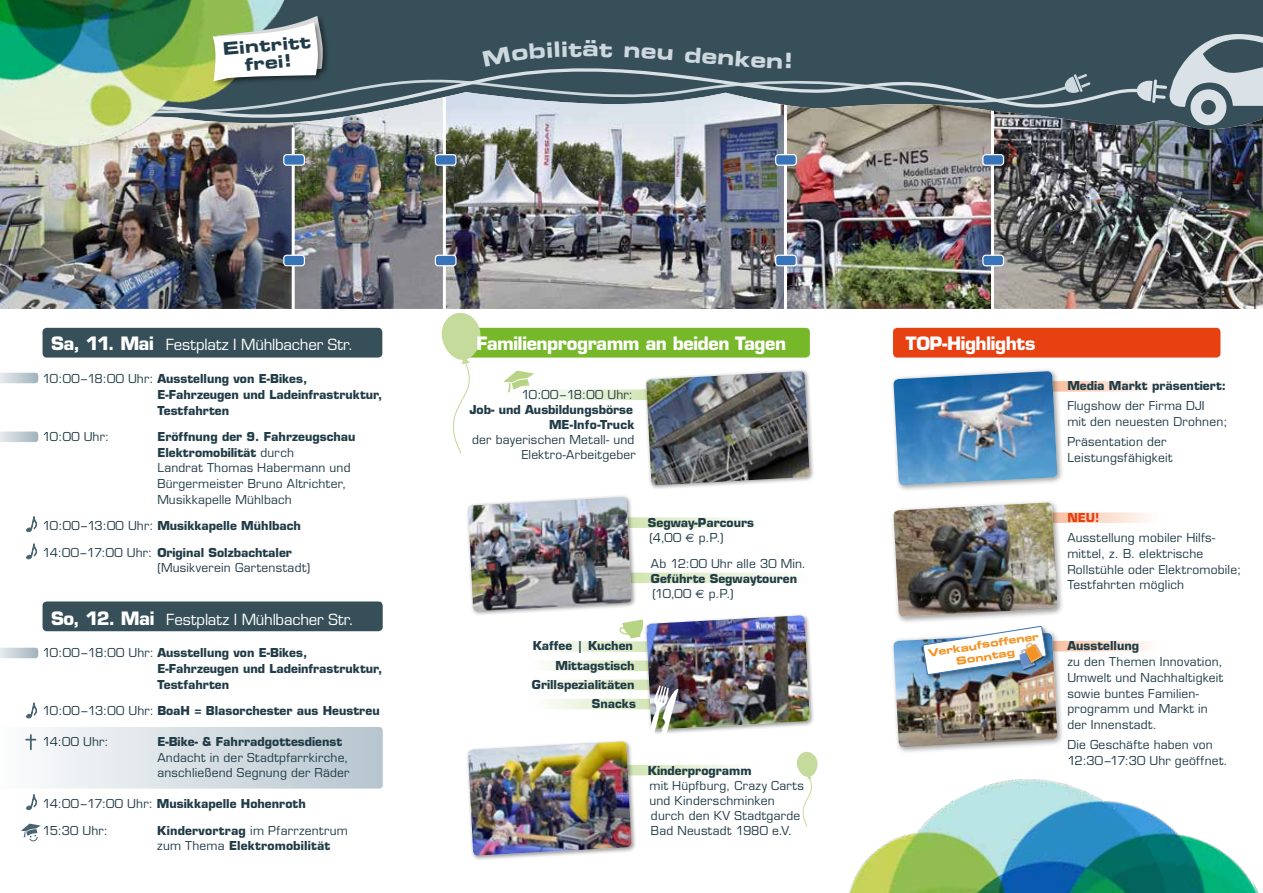
<style>
.page{position:relative;width:1263px;height:893px;background:#fff}
.page>*{position:absolute;margin:0;border:0;box-sizing:border-box;transform-origin:0 0}
.t1{font:21.15px "Eurostile Bold Extended Two";color:#ced8df}
.t2{font:700 18px "Eurostile";letter-spacing:-.025em;color:#fff}
.t3{font:17.4px/17.4px "Eurostile Bold Extended Two";color:#213c47;text-align:center}
.t4{font:15px "Eurostile";letter-spacing:-.01em;color:#fff}
.t5{font:12px/15.8px "Eurostile";letter-spacing:.015em;color:#213c47}
.t6{font:700 12px/15.8px "Eurostile";color:#213c47}
.t7{font:700 12px "Eurostile";color:#e74011}
.t8{font:10.35px/12.3px "Eurostile Bold Extended Two";color:#f39325;text-align:center}
.s1{font-weight:700;font-size:18px}
.s2{font-weight:400}
.s3{font-weight:700}
.s4{font-family:"Euro Sans";font-weight:400}
</style>
<div class="page">
<div style="left:0;top:0;width:1263px;height:157px;background:#374f59"></div>
<svg style="left:1048px;top:381px;width:111px;height:11px"></svg>
<svg style="left:1046px;top:512px;width:113px;height:11px"></svg>
<svg style="left:1046px;top:641px;width:113px;height:10px"></svg>
<div style="left:43px;top:601px;width:340px;height:30px;background:#374f59;border-radius:4px"></div>
<img style="left:849px;top:779px;width:410px;height:114px">
<img style="left:446px;top:108px;width:781px;height:201px">
<img style="left:787px;top:131px;width:204px;height:178px">
<img style="left:0;top:131px;width:292px;height:178px">
<img style="left:295px;top:131px;width:148px;height:178px">
<img style="left:994px;top:111px;width:269px;height:198px">
<hr style="left:292px;top:127px;width:3px;height:182px;background:#fff">
<hr style="left:784px;top:92px;width:3px;height:217px;background:#fff">
<hr style="left:443px;top:92px;width:3px;height:217px;background:#fff">
<hr style="left:991px;top:97px;width:3px;height:212px;background:#fff">
<div style="left:284px;top:155px;width:20px;height:10px;background:#3974b9;border-radius:3px"></div>
<div style="left:283px;top:154px;width:22px;height:12px;border:1px solid #fff;border-radius:3px"></div>
<div style="left:776px;top:155px;width:20px;height:10px;background:#3974b9;border-radius:3px"></div>
<div style="left:775px;top:154px;width:22px;height:12px;border:1px solid #fff;border-radius:3px"></div>
<div style="left:435px;top:155px;width:21px;height:10px;background:#3974b9;border-radius:3px"></div>
<div style="left:435px;top:154px;width:22px;height:12px;border:1px solid #fff;border-radius:3px"></div>
<div style="left:983px;top:155px;width:20px;height:10px;background:#3974b9;border-radius:3px"></div>
<div style="left:982px;top:154px;width:22px;height:12px;border:1px solid #fff;border-radius:3px"></div>
<div style="left:284px;top:255px;width:20px;height:11px;background:#3974b9;border-radius:3px"></div>
<div style="left:283px;top:255px;width:22px;height:11px;border:1px solid #fff;border-radius:3px"></div>
<div style="left:776px;top:255px;width:20px;height:11px;background:#3974b9;border-radius:3px"></div>
<div style="left:775px;top:255px;width:22px;height:11px;border:1px solid #fff;border-radius:3px"></div>
<div style="left:435px;top:255px;width:21px;height:11px;background:#3974b9;border-radius:3px"></div>
<div style="left:435px;top:255px;width:22px;height:11px;border:1px solid #fff;border-radius:3px"></div>
<div style="left:983px;top:255px;width:20px;height:11px;background:#3974b9;border-radius:3px"></div>
<div style="left:982px;top:255px;width:22px;height:11px;border:1px solid #fff;border-radius:3px"></div>
<div style="left:468px;top:328px;width:342px;height:30px;background:#76b82a;border-radius:4px"></div>
<div style="left:43px;top:328px;width:339px;height:30px;background:#374f59;border-radius:4px"></div>
<div style="left:893px;top:328px;width:327px;height:30px;background:#e74011;border-radius:4px"></div>
<div style="left:890px;top:368px;width:174px;height:124px;background:#000;opacity:.4"></div>
<img style="left:893px;top:371px;width:164px;height:114px">
<div style="left:890px;top:499px;width:174px;height:125px;background:#000;opacity:.4"></div>
<img style="left:893px;top:503px;width:164px;height:114px">
<div style="left:890px;top:629px;width:174px;height:125px;background:#000;opacity:.4"></div>
<svg style="left:0;top:373px;width:38px;height:10px"></svg>
<svg style="left:519px;top:389px;width:137px;height:11px"></svg>
<svg style="left:0;top:431px;width:38px;height:11px"></svg>
<svg style="left:26px;top:516px;width:11px;height:16px"></svg>
<svg style="left:0;top:648px;width:38px;height:10px"></svg>
<div style="left:466px;top:495px;width:170px;height:122px;background:#000;opacity:.4"></div>
<div style="left:466px;top:739px;width:170px;height:122px;background:#000;opacity:.4"></div>
<svg style="left:503px;top:371px;width:31px;height:23px"></svg>
<div style="left:1190px;top:89px;width:36px;height:36px;border:11px solid #dae2e7;border-radius:50%"></div>
<svg style="left:1143px;top:34px;width:120px;height:74px"></svg>
<svg style="left:284px;top:68px;width:859px;height:63px"></svg>
<svg style="left:1063px;top:74px;width:27px;height:20px"></svg>
<img style="left:0;top:0;width:284px;height:193px">
<div style="left:215px;top:15px;width:115px;height:72px;background:#000;opacity:.4"></div>
<div style="left:211px;top:21px;width:114px;height:67px;background:#000;opacity:.4"></div>
<svg style="left:213px;top:16px;width:111px;height:65px;background:#ced6cb"></svg>
<svg style="left:26px;top:543px;width:11px;height:16px"></svg>
<svg style="left:26px;top:702px;width:11px;height:17px"></svg>
<svg style="left:25px;top:727px;width:358px;height:83px"></svg>
<svg style="left:441px;top:312px;width:41px;height:142px"></svg>
<div style="left:644px;top:369px;width:171px;height:122px;background:#000;opacity:.4"></div>
<img style="left:646px;top:371px;width:164px;height:115px">
<img style="left:893px;top:626px;width:164px;height:121px">
<svg style="left:21px;top:824px;width:20px;height:17px"></svg>
<img style="left:468px;top:497px;width:350px;height:359px">
<svg style="left:685px;top:68px;width:106px;height:1px"></svg>
<h3 class="t3" style="left:222px;top:40px;width:90px;rotate:-5deg">Eintritt frei!</h3>
<h1 class="t1" style="left:568px;top:34px;width:16px">t</h1>
<p class="t4" style="left:51px;top:336px;width:304px"><span class="s1">Sa, 11. Mai</span> Festplatz I Mühlbacher Str.</p>
<p class="t6" style="left:157px;top:371px;width:226px;text-indent:-115px"><span class="s2">10:00 –18:00 Uhr:</span> Ausstellung von E-Bikes,<br>E-Fahrzeugen und Ladeinfrastruktur,<br>Testfahrten</p>
<p class="t5" style="left:43px;top:429px;width:68px">10:00 Uhr:</p>
<p class="t5" style="left:157px;top:429px;width:200px"><span class="s3">Eröffnung der 9. Fahrzeugschau<br>Elektromobilität</span> durch<br>Landrat Thomas Habermann und<br>Bürgermeister Bruno Altrichter,<br>Musikkapelle Mühlbach</p>
<p class="t6" style="left:43px;top:513px;width:260px;line-height:26.4px"><span class="s2">10:00 –13:00 Uhr:</span> Musikkapelle Mühlbach<br><span class="s2">14:00 –17:00 Uhr:</span> Original Solzbachtaler</p>
<p class="t5" style="left:157px;top:560px;width:154px">(Musikverein Gartenstadt)</p>
<p class="t4" style="left:51px;top:610px;width:304px"><span class="s1">So, 12. Mai</span> Festplatz I Mühlbacher Str.</p>
<p class="t6" style="left:157px;top:645px;width:226px;text-indent:-115px"><span class="s2">10:00 –18:00 Uhr:</span> Ausstellung von E-Bikes,<br>E-Fahrzeugen und Ladeinfrastruktur,<br>Testfahrten</p>
<p class="t6" style="left:43px;top:703px;width:339px"><span class="s2">10:00 –13:00 Uhr:</span> BoaH = Blasorchester aus Heustreu</p>
<p class="t5" style="left:43px;top:734px;width:68px">14:00 Uhr:</p>
<p class="t6" style="left:157px;top:734px;width:186px">E-Bike- &amp; Fahrradgottesdienst</p>
<p class="t5" style="left:157px;top:749px;width:194px">Andacht in der Stadtpfarrkirche, anschließend Segnung der Räder</p>
<p class="t5" style="left:43px;top:791px;width:265px;line-height:26.4px">14:00 –17:00 Uhr: <span class="s3">Musikkapelle Hohenroth<br></span>15:30 Uhr:</p>
<p class="t6" style="left:157px;top:822px;width:192px">Kindervortrag <span class="s2">im Pfarrzentrum zum Thema</span> Elektromobilität</p>
<h2 class="t2" style="left:476px;top:333px;width:311px">Familienprogramm an beiden Tagen</h2>
<p class="t5" style="left:521px;top:387px;width:113px">10:00 –18:00 Uhr:</p>
<p class="t6" style="left:469px;top:402px;width:167px;line-height:15px;text-align:right">Job- und Ausbildungsbörse<br>ME-Info-Truck</p>
<p class="t5" style="left:472px;top:432px;width:165px;line-height:15px;text-align:right">der bayerischen Metall- und<br>Elektro-Arbeitgeber</p>
<p class="t6" style="left:648px;top:515px;width:108px;line-height:15px">Segway-Parcours <span class="s2">(4,00</span> <span class="s4">€</span> <span class="s2">p.P.)</span></p>
<p class="t5" style="left:651px;top:556px;width:157px">Ab 12:00 Uhr alle 30 Min.</p>
<p class="t6" style="left:651px;top:571px;width:148px;line-height:15px">Geführte Segwaytouren <span class="s2">(10,00</span> <span class="s4">€</span> <span class="s2">p.P.)</span></p>
<p class="t6" style="left:532px;top:636px;width:106px;line-height:19.2px;text-align:right">Kaffee | Kuchen<br>Mittagstisch<br>Grillspezialitäten<br>Snacks</p>
<p class="t6" style="left:648px;top:762px;width:105px">Kinderprogramm</p>
<p class="t5" style="left:649px;top:778px;width:156px;line-height:15px">mit Hüpfburg, Crazy Carts und Kinderschminken durch den KV Stadtgarde<br>Bad Neustadt 1980 e.V.</p>
<h2 class="t2" style="left:906px;top:333px;width:131px">TOP-Highlights</h2>
<p class="t8" style="left:927px;top:647px;width:114px;rotate:-9deg">Verkaufsoffener<br>Sonntag</p>
<p class="t6" style="left:1067px;top:378px;width:160px">Media Markt präsentiert:</p>
<p class="t5" style="left:1067px;top:398px;width:162px">Flugshow der Firma DJI<br>mit den neuesten Drohnen;</p>
<p class="t5" style="left:1067px;top:434px;width:107px">Präsentation der<br>Leistungsfähigkeit</p>
<p class="t7" style="left:1067px;top:510px;width:34px">NEU!</p>
<p class="t5" style="left:1067px;top:530px;width:176px">Ausstellung mobiler Hilfs&shy;mittel, z. B. elektrische<br>Rollstühle oder Elektromobile;<br>Testfahrten möglich</p>
<p class="t6" style="left:1067px;top:638px;width:73px">Ausstellung</p>
<p class="t5" style="left:1067px;top:654px;width:157px">zu den Themen Innovation,<br>Umwelt und Nachhaltigkeit sowie buntes Familien&shy;programm und Markt in der Innenstadt.</p>
<p class="t5" style="left:1067px;top:737px;width:162px">Die Geschäfte haben von<br>12:30 –17:30 Uhr geöffnet.</p>
</div>
